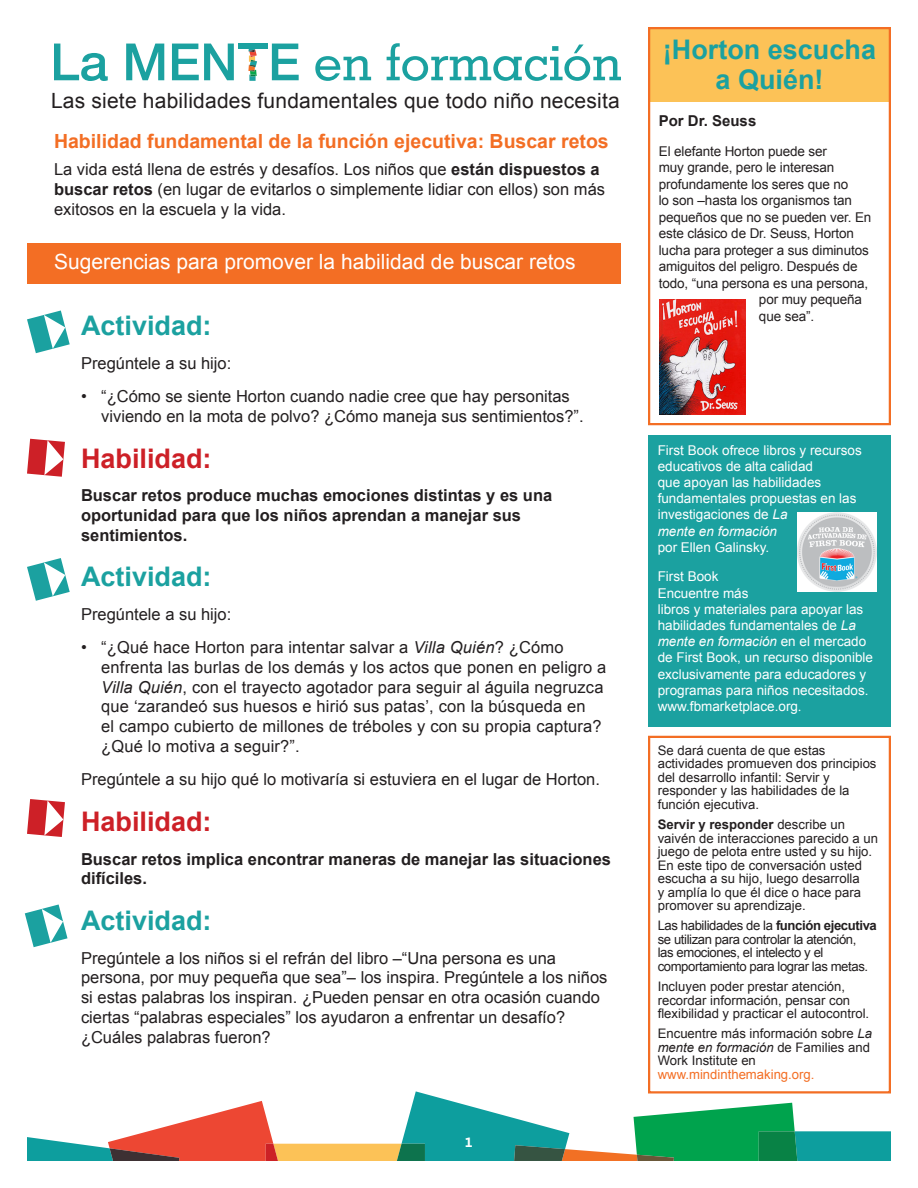
<style>
.page{position:relative;width:918px;height:1188px;background:#fff}
.page>*{position:absolute;margin:0;border:0;box-sizing:border-box;transform-origin:0 0}
.t1{font:700 27px/30px "Arial";color:#1ba1a0;text-align:center}
.t2{font:700 27px "Arial";color:#cd2027}
.t3{font:21px "Arial";letter-spacing:.01em;color:#231f20}
.t4{font:21px "Arial";color:#fff}
.t5{font:700 19.5px "Arial";color:#f36e24}
.t6{font:700 18px "Archer";color:#fff}
.t7{font:16.5px/19.8px "Arial";color:#231f20}
.t8{font:700 16.5px/19.8px "Arial";color:#231f20}
.t9{font:700 15px "Arial";color:#231f20}
.t10{font:13.5px/16.2px "Arial";color:#fff}
.t11{font:13.5px "Arial";letter-spacing:-.01em;color:#231f20}
.t12{font:13.2px/13.5px "Arial";color:#231f20}
.t13{font:13.2px/13.5px "Arial";letter-spacing:-.03em;color:#231f20}
.t14{font:13.2px "Arial";color:#f36e24}
.s1{font-weight:700}
.s2{font-style:italic}
.s3{font-family:"Minion Pro"}
</style>
<div class="page">
<svg style="left:27px;top:1091px;width:864px;height:70px"></svg>
<div style="left:238px;top:44px;width:30px;height:5px;background:#1ba1a0"></div>
<svg style="left:248px;top:49px;width:9px;height:32px"></svg>
<svg style="left:54px;top:44px;width:54px;height:37px"></svg>
<svg style="left:126px;top:44px;width:38px;height:36px"></svg>
<svg style="left:172px;top:44px;width:62px;height:36px"></svg>
<svg style="left:272px;top:44px;width:27px;height:36px"></svg>
<svg style="left:315px;top:56px;width:56px;height:25px"></svg>
<svg style="left:387px;top:43px;width:234px;height:38px"></svg>
<div style="left:648px;top:27px;width:243px;height:74px;background:#fcc257"></div>
<svg style="left:27px;top:310px;width:43px;height:43px"></svg>
<svg style="left:27px;top:439px;width:38px;height:38px"></svg>
<div style="left:648px;top:27px;width:243px;height:398px;border:2px solid #f36e24"></div>
<div style="left:648px;top:435px;width:243px;height:292px;background:#1ba1a0"></div>
<div style="left:648px;top:736px;width:243px;height:358px;border:2px solid #f36e24"></div>
<img style="left:797px;top:512px;width:80px;height:80px">
<svg style="left:27px;top:558px;width:43px;height:43px"></svg>
<svg style="left:27px;top:799px;width:38px;height:38px"></svg>
<div style="left:27px;top:243px;width:594px;height:41px;background:#f36e24"></div>
<img style="left:659px;top:300px;width:87px;height:115px">
<svg style="left:25px;top:904px;width:43px;height:43px"></svg>
<p class="t3" style="left:51px;top:87px;width:570px">Las siete habilidades fundamentales que todo niño necesita</p>
<p class="t5" style="left:54px;top:129px;width:556px">Habilidad fundamental de la función ejecutiva: Buscar retos</p>
<p class="t7" style="left:54px;top:160px;width:553px">La vida está llena de estrés y desafíos. Los niños que <span class="s1">están dispuestos a buscar retos</span> (en lugar de evitarlos o simplemente lidiar con ellos) son más exitosos en la escuela y la vida.</p>
<p class="t4" style="left:54px;top:248px;width:523px">Sugerencias para promover la habilidad de buscar retos</p>
<h1 class="t1" style="left:81px;top:312px;width:132px">Actividad:</h1>
<p class="t7" style="left:81px;top:353px;width:152px">Pregúntele a su hijo:</p>
<p class="t7" style="left:101px;top:386px;width:484px;text-indent:-20px">• “¿Cómo se siente Horton cuando nadie cree que hay personitas viviendo en la mota de polvo? ¿Cómo maneja sus sentimientos?”.</p>
<h1 class="t2" style="left:81px;top:440px;width:132px">Habilidad:</h1>
<p class="t8" style="left:81px;top:486px;width:473px">Buscar retos produce muchas emociones distintas y es una oportunidad para que los niños aprendan a manejar sus sentimientos.</p>
<h1 class="t1" style="left:81px;top:563px;width:132px">Actividad:</h1>
<p class="t7" style="left:81px;top:604px;width:152px">Pregúntele a su hijo:</p>
<p class="t7" style="left:101px;top:638px;width:507px;text-indent:-20px">• “¿Qué hace Horton para intentar salvar a <span class="s2">Villa Quién</span>? ¿Cómo enfrenta las burlas de los demás y los actos que ponen en peligro a <span class="s2">Villa Quién</span>, con el trayecto agotador para seguir al águila negruzca que ‘zarandeó sus huesos e hirió sus patas’, con la búsqueda en<br>el campo cubierto de millones de tréboles y con su propia captura? ¿Qué lo motiva a seguir?”.</p>
<p class="t7" style="left:81px;top:770px;width:521px">Pregúntele a su hijo qué lo motivaría si estuviera en el lugar de Horton.</p>
<h1 class="t2" style="left:81px;top:804px;width:132px">Habilidad:</h1>
<p class="t8" style="left:81px;top:849px;width:532px">Buscar retos implica encontrar maneras de manejar las situaciones difíciles.</p>
<h1 class="t1" style="left:81px;top:907px;width:132px">Actividad:</h1>
<p class="t7" style="left:81px;top:948px;width:528px">Pregúntele a los niños si el refrán del libro –“Una persona es una persona, por muy pequeña que sea”– los inspira. Pregúntele a los niños si estas palabras los inspiran. ¿Pueden pensar en otra ocasión cuando ciertas “palabras especiales” los ayudaron a enfrentar un desafío? ¿Cuáles palabras fueron?</p>
<p class="t6" style="left:465px;top:1127px;width:9px">1</p>
<h1 class="t1" style="left:663px;top:35px;width:215px">¡Horton escucha a Quién!</h1>
<p class="t9" style="left:659px;top:110px;width:99px">Por Dr. Seuss</p>
<p class="t11" style="left:659px;top:142px;width:170px">El elefante Horton puede ser</p>
<p class="t11" style="left:659px;top:159px;width:177px">muy grande, pero le interesan</p>
<p class="t11" style="left:659px;top:175px;width:191px">profundamente los seres que no</p>
<p class="t11" style="left:659px;top:192px;width:195px">lo son –hasta los organismos tan</p>
<p class="t11" style="left:659px;top:208px;width:214px">pequeños que no se pueden ver. En</p>
<p class="t11" style="left:659px;top:225px;width:197px">este clásico de Dr. Seuss, Horton</p>
<p class="t11" style="left:659px;top:241px;width:212px">lucha para proteger a sus diminutos</p>
<p class="t11" style="left:659px;top:258px;width:201px">amiguitos del peligro. Después de</p>
<p class="t11" style="left:659px;top:274px;width:211px">todo, “una persona es una persona,</p>
<p class="t11" style="left:759px;top:291px;width:105px">por muy pequeña</p>
<p class="t11" style="left:759px;top:307px;width:57px">que sea”.</p>
<p class="t10" style="left:658px;top:442px;width:206px">First Book ofrece libros y recursos educativos de alta calidad<br>que apoyan las habilidades fundamentales propuestas en las investigaciones de <span class="s2">La<br>mente en formación</span></p>
<p class="t10" style="left:658px;top:539px;width:113px">por Ellen Galinsky.</p>
<p class="t10" style="left:658px;top:569px;width:217px">First Book<br>Encuentre más<br>libros y materiales para apoyar las habilidades fundamentales de <span class="s2">La mente en formación</span> en el mercado de First Book, un recurso disponible exclusivamente para educadores y programas para niños necesitados. www.fbmarketplace.org<span class="s3">.</span></p>
<p class="t12" style="left:658px;top:744px;width:220px">Se dará cuenta de que estas actividades promueven dos principios del desarrollo infantil: Servir y responder y las habilidades de la función ejecutiva.</p>
<p class="t12" style="left:658px;top:818px;width:222px"><span class="s1">Servir y responder</span> describe un vaivén de interacciones parecido a un juego de pelota entre usted y su hijo.<br>En este tipo de conversación usted escucha a su hijo, luego desarrolla<br>y amplía lo que él dice o hace para promover su aprendizaje.</p>
<p class="t13" style="left:658px;top:919px;width:221px">Las habilidades de la <span class="s1">función ejecutiva </span>se utilizan para controlar la atención,<br>las emociones, el intelecto y el comportamiento para lograr las metas.</p>
<p class="t12" style="left:658px;top:980px;width:213px">Incluyen poder prestar atención, recordar información, pensar con flexibilidad y practicar el autocontrol.</p>
<p class="t12" style="left:658px;top:1027px;width:216px">Encuentre más información sobre <span class="s2">La mente en formación</span> de Families and<br>Work Institute en</p>
<p class="t14" style="left:658px;top:1066px;width:158px">www.mindinthemaking.org.</p>
</div>
